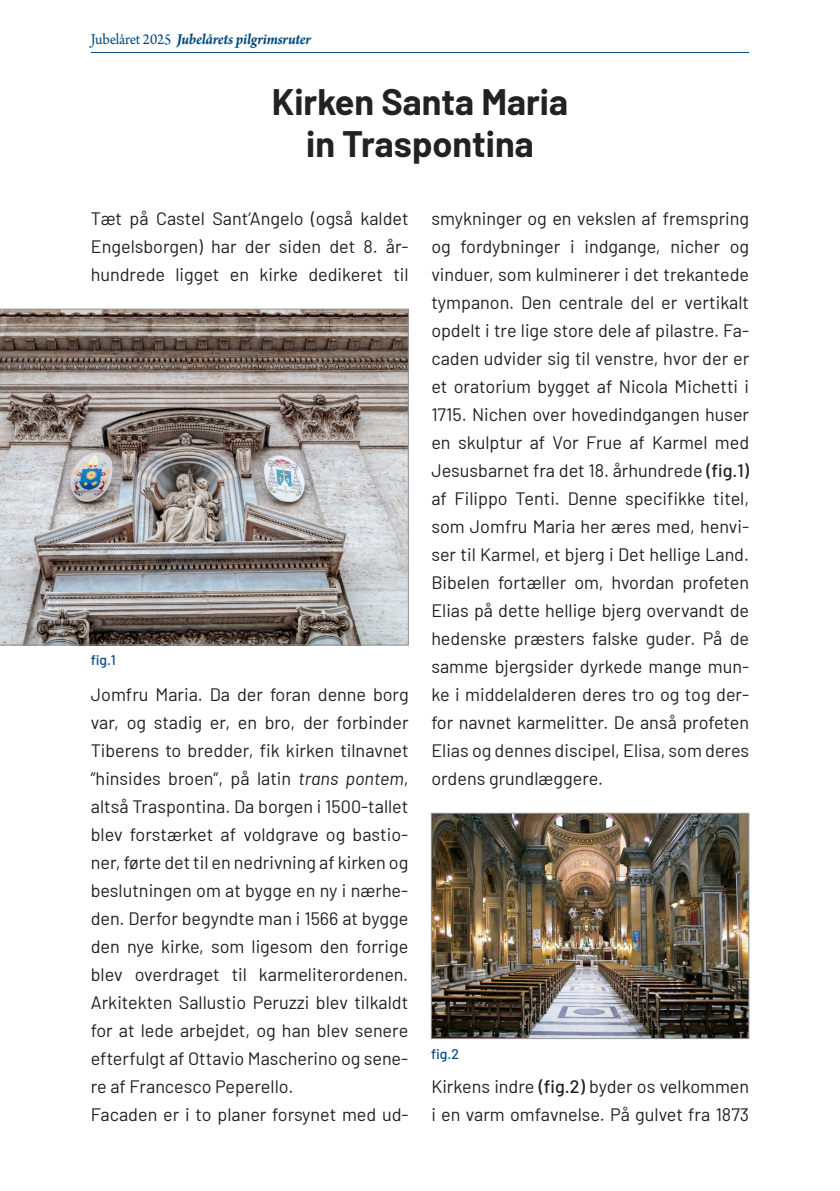
<style>
.page{position:relative;width:840px;height:1191px;background:#fff}
.page>*{position:absolute;margin:0;border:0;box-sizing:border-box;transform-origin:0 0}
.t1{font:700 36px "Barlow";color:#222}
.t2{font:18px/28px "Barlow";color:#231f20;text-align:justify}
.t3{font:italic 700 16px "Arno Pro";letter-spacing:-.015em;color:#034b80;scale:.95 1}
.t4{font:500 14px "Barlow";color:#034b80}
.s1{font-weight:400;font-style:normal}
.s2{font-style:italic}
.s3{font-weight:500}
</style>
<div class="page">
<hr style="left:91px;top:52px;width:657px;height:1px;background:#034b80">
<img style="left:433px;top:815px;width:313px;height:222px">
<div style="left:431px;top:813px;width:317px;height:226px;border:1px solid #939598"></div>
<svg style="left:0;top:309px;width:408px;height:336px;background:#999290"></svg>
<p class="t3" style="left:91px;top:30px;width:233px"><span class="s1">Jubelåret 2025</span> Jubelårets pilgrimsruter</p>
<p class="t1" style="left:271px;top:76px;width:298px">Kirken Santa Maria</p>
<p class="t1" style="left:306px;top:117px;width:229px">in Traspontina</p>
<p class="t2" style="left:91px;top:203px;width:319px">Tæt på Castel Sant’Angelo (også kaldet Engelsborgen) har der siden det 8. år&shy;hundrede ligget en kirke dedikeret til</p>
<p class="t4" style="left:91px;top:649px;width:27px">fig.1</p>
<p class="t2" style="left:91px;top:679px;width:319px">Jomfru Maria. Da der foran denne borg var, og stadig er, en bro, der forbinder Tiberens to bredder, fik kirken tilnavnet ”hinsides broen”, på latin <span class="s2">trans pontem</span>, altså Traspontina. Da borgen i 1500-tallet blev forstærket af voldgrave og bastio&shy;ner, førte det til en nedrivning af kirken og beslutningen om at bygge en ny i nærhe&shy;den. Derfor begyndte man i 1566 at bygge den nye kirke, som ligesom den forrige blev overdraget til karmeliterordenen.<br>Arkitekten Sallustio Peruzzi blev tilkaldt for at lede arbejdet, og han blev senere efterfulgt af Ottavio Mascherino og sene&shy;re af Francesco Peperello.</p>
<p class="t2" style="left:91px;top:1099px;width:319px">Facaden er i to planer forsynet med ud-</p>
<p class="t2" style="left:431px;top:203px;width:319px">smykninger og en vekslen af fremspring og fordybninger i indgange, nicher og vinduer, som kulminerer i det trekantede tympanon. Den centrale del er vertikalt opdelt i tre lige store dele af pilastre. Fa&shy;caden udvider sig til venstre, hvor der er et oratorium bygget af Nicola Michetti i 1715. Nichen over hovedindgangen huser en skulptur af Vor Frue af Karmel med Jesusbarnet fra det 18. århundrede <span class="s3">(fig.1) </span>af Filippo Tenti. Denne specifikke titel, som Jomfru Maria her æres med, henvi&shy;ser til Karmel, et bjerg i Det hellige Land.<br>Bibelen fortæller om, hvordan profeten Elias på dette hellige bjerg overvandt de hedenske præsters falske guder. På de samme bjergsider dyrkede mange mun&shy;ke i middelalderen deres tro og tog der&shy;for navnet karmelitter. De anså profeten Elias og dennes discipel, Elisa, som deres ordens grundlæggere.</p>
<p class="t4" style="left:431px;top:1043px;width:29px">fig.2</p>
<p class="t2" style="left:431px;top:1071px;width:319px">Kirkens indre <span class="s3">(fig.2)</span> byder os velkommen i en varm omfavnelse. På gulvet fra 1873</p>
</div>
